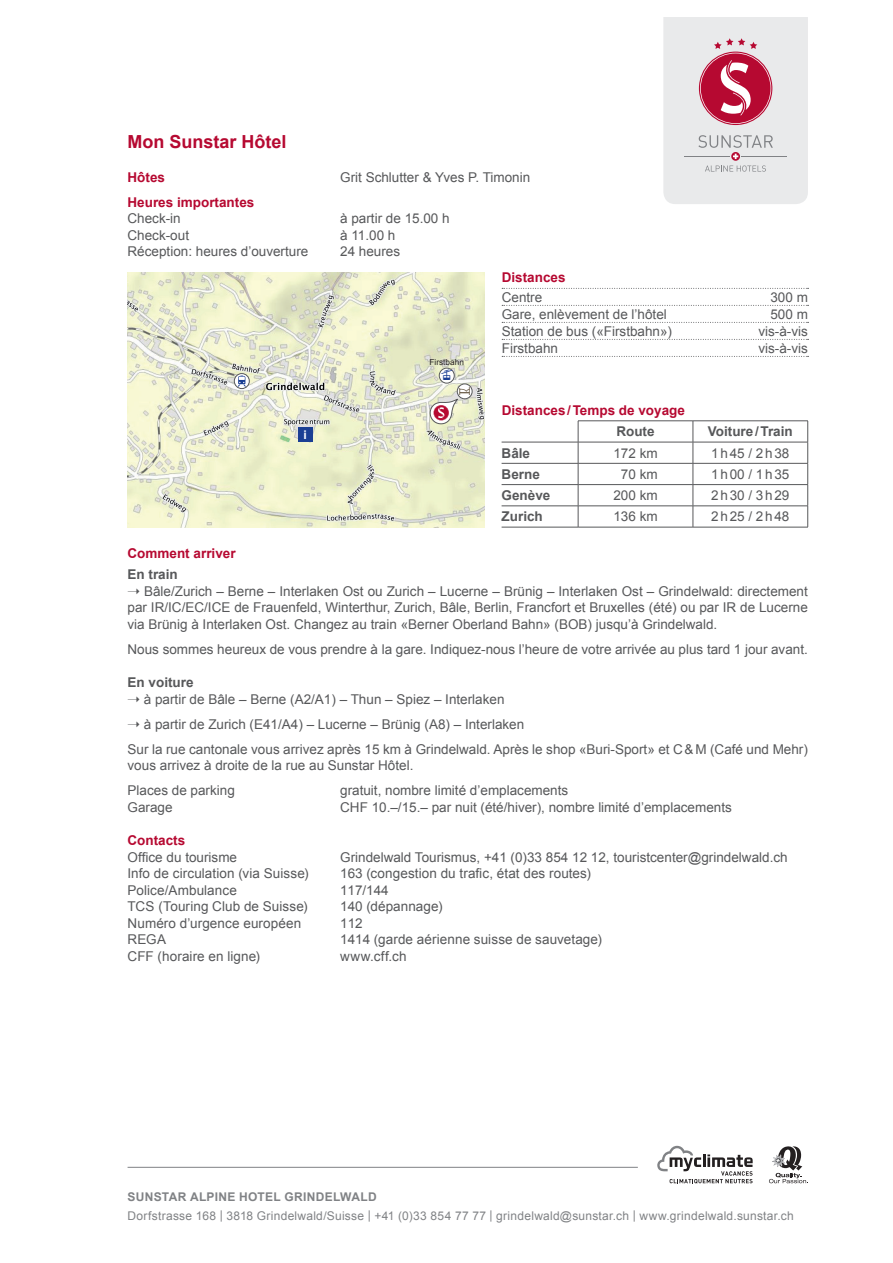
<style>
.page{position:relative;width:893px;height:1263px;background:#fff}
.page>*{position:absolute;margin:0;border:0;box-sizing:border-box;transform-origin:0 0}
.t1{font:700 18px "Arial";color:#b60931}
.t2{font:13.5px/16.5px "Arial";color:#57585a;text-align:justify}
.t3{font:700 13.5px "Arial";color:#b60931}
.t4{font:700 13.5px "Arial";color:#57585a}
.t5{font:13.5px "Arial";letter-spacing:.125em;color:#57585a}
.t6{font:13.2px "Hotel";color:#1b3f94}
.t7{font:13.05px "Hotel";color:#54442c}
.t8{font:12px "Arial";letter-spacing:.02em;color:#808285}
.t9{font:700 12px "Arial";letter-spacing:.025em;color:#808285}
.t10{font:700 12px "Arial";color:#fff}
.t11{font:8.25px "Arial";color:#231f20}
</style>
<div class="page">
<svg style="left:657px;top:1146px;width:96px;height:37px"></svg>
<hr style="left:128px;top:1167px;width:510px;height:1px;background:#808285">
<svg style="left:663px;top:17px;width:145px;height:187px;background:#e1ccd2"></svg>
<svg style="left:769px;top:1146px;width:39px;height:37px"></svg>
<svg style="left:502px;top:288px;width:306px;height:1px"></svg>
<svg style="left:502px;top:305px;width:306px;height:1px"></svg>
<svg style="left:502px;top:322px;width:306px;height:1px"></svg>
<svg style="left:502px;top:339px;width:306px;height:1px"></svg>
<svg style="left:502px;top:356px;width:306px;height:1px"></svg>
<hr style="left:578px;top:421px;width:115px;height:1px;background:#57585a">
<hr style="left:693px;top:421px;width:115px;height:1px;background:#57585a">
<hr style="left:693px;top:442px;width:115px;height:1px;background:#57585a">
<hr style="left:578px;top:463px;width:115px;height:1px;background:#57585a">
<hr style="left:693px;top:463px;width:115px;height:1px;background:#57585a">
<hr style="left:578px;top:484px;width:115px;height:1px;background:#57585a">
<hr style="left:693px;top:484px;width:115px;height:1px;background:#57585a">
<hr style="left:578px;top:506px;width:115px;height:1px;background:#57585a">
<hr style="left:693px;top:506px;width:115px;height:1px;background:#57585a">
<svg style="left:693px;top:421px;width:1px;height:106px"></svg>
<svg style="left:807px;top:421px;width:1px;height:106px"></svg>
<hr style="left:578px;top:527px;width:115px;height:1px;background:#57585a">
<hr style="left:693px;top:527px;width:115px;height:1px;background:#57585a">
<hr style="left:502px;top:463px;width:76px;height:1px;background:#57585a">
<hr style="left:502px;top:484px;width:76px;height:1px;background:#57585a">
<hr style="left:502px;top:506px;width:76px;height:1px;background:#57585a">
<svg style="left:578px;top:421px;width:1px;height:106px"></svg>
<hr style="left:502px;top:527px;width:76px;height:1px;background:#57585a">
<hr style="left:502px;top:442px;width:76px;height:1px;background:#57585a">
<hr style="left:578px;top:442px;width:115px;height:1px;background:#57585a">
<img style="left:128px;top:272px;width:357px;height:255px">
<svg style="left:234px;top:374px;width:15px;height:15px"></svg>
<svg style="left:237px;top:376px;width:9px;height:11px"></svg>
<div style="left:234px;top:373px;width:16px;height:16px;border:1px solid #57585a;border-radius:50%"></div>
<div style="left:457px;top:384px;width:15px;height:15px;background:#fff;border-radius:50%"></div>
<div style="left:457px;top:384px;width:15px;height:15px;border:1px solid #57585a;border-radius:50%"></div>
<svg style="left:430px;top:398px;width:29px;height:27px"></svg>
<div style="left:439px;top:368px;width:15px;height:15px;background:#fff;border-radius:50%"></div>
<div style="left:439px;top:368px;width:16px;height:15px;border:1px solid #57585a;border-radius:50%"></div>
<div style="left:298px;top:427px;width:15px;height:15px;background:#1b3f94"></div>
<h1 class="t1" style="left:128px;top:130px;width:161px">Mon Sunstar Hôtel</h1>
<p class="t3" style="left:128px;top:168px;width:39px">Hôtes</p>
<p class="t2" style="left:340px;top:169px;width:192px">Grit Schlutter &amp; Yves P. Timonin</p>
<p class="t3" style="left:128px;top:193px;width:128px">Heures importantes</p>
<p class="t2" style="left:128px;top:210px;width:55px">Check-in</p>
<p class="t2" style="left:340px;top:210px;width:111px">à partir de 15.00 h</p>
<p class="t2" style="left:128px;top:227px;width:63px">Check-out</p>
<p class="t2" style="left:340px;top:227px;width:57px">à 11.00 h</p>
<p class="t2" style="left:128px;top:243px;width:182px">Réception: heures dʼouverture</p>
<p class="t2" style="left:340px;top:243px;width:62px">24 heures</p>
<p class="t10" style="left:303px;top:427px;width:5px">i</p>
<p class="t11" style="left:430px;top:357px;width:36px">Firstbahn</p>
<p class="t6" style="left:441px;top:369px;width:14px">$</p>
<p class="t7" style="left:459px;top:384px;width:13px">a</p>
<p class="t3" style="left:502px;top:268px;width:65px">Distances</p>
<p class="t2" style="left:502px;top:289px;width:42px">Centre</p>
<p class="t2" style="left:770px;top:289px;width:39px">300 m</p>
<p class="t2" style="left:502px;top:306px;width:167px">Gare, enlèvement de lʼhôtel</p>
<p class="t2" style="left:770px;top:306px;width:39px">500 m</p>
<p class="t2" style="left:502px;top:323px;width:172px">Station de bus («Firstbahn»)</p>
<p class="t2" style="left:758px;top:323px;width:51px">vis-à-vis</p>
<p class="t2" style="left:502px;top:340px;width:58px">Firstbahn</p>
<p class="t2" style="left:758px;top:340px;width:51px">vis-à-vis</p>
<p class="t3" style="left:502px;top:401px;width:185px">Distances/ Temps de voyage</p>
<p class="t4" style="left:616px;top:423px;width:40px">Route</p>
<p class="t4" style="left:708px;top:423px;width:86px">Voiture/ Train</p>
<p class="t4" style="left:502px;top:444px;width:30px">Bâle</p>
<p class="t2" style="left:613px;top:445px;width:46px">172 km</p>
<p class="t5" style="left:711px;top:444px;width:80px">1h45 / 2h38</p>
<p class="t4" style="left:502px;top:465px;width:40px">Berne</p>
<p class="t2" style="left:621px;top:466px;width:38px">70 km</p>
<p class="t5" style="left:711px;top:465px;width:80px">1h00 / 1h35</p>
<p class="t4" style="left:502px;top:486px;width:50px">Genève</p>
<p class="t2" style="left:613px;top:487px;width:46px">200 km</p>
<p class="t5" style="left:711px;top:487px;width:80px">2h30 / 3h29</p>
<p class="t4" style="left:502px;top:508px;width:43px">Zurich</p>
<p class="t2" style="left:613px;top:509px;width:46px">136 km</p>
<p class="t5" style="left:711px;top:508px;width:80px">2h25 / 2h48</p>
<p class="t3" style="left:128px;top:545px;width:110px">Comment arriver</p>
<p class="t4" style="left:128px;top:565px;width:52px">En train</p>
<p class="t2" style="left:128px;top:583px;width:682px;text-indent:17px">Bâle/Zurich – Berne – Interlaken Ost ou Zurich – Lucerne – Brünig – Interlaken Ost – Grindelwald: directement par IR/IC/EC/ICE de Frauenfeld, Winterthur, Zurich, Bâle, Berlin, Francfort et Bruxelles (été) ou par IR de Lucerne via Brünig à Interlaken Ost. Changez au train «Berner Oberland Bahn» (BOB) jusquʼà Grindelwald.</p>
<p class="t2" style="left:128px;top:641px;width:682px">Nous sommes heureux de vous prendre à la gare. Indiquez-nous lʼheure de votre arrivée au plus tard 1 jour avant.</p>
<p class="t4" style="left:128px;top:673px;width:68px">En voiture</p>
<p class="t2" style="left:144px;top:691px;width:362px">à partir de Bâle – Berne (A2/A1) – Thun – Spiez – Interlaken</p>
<p class="t2" style="left:144px;top:716px;width:382px">à partir de Zurich (E41/A4) – Lucerne – Brünig (A8) – Interlaken</p>
<p class="t2" style="left:128px;top:741px;width:682px">Sur la rue cantonale vous arrivez après 15 km à Grindelwald. Après le shop «Buri-Sport» et C&amp;M (Café und Mehr)</p>
<p class="t2" style="left:128px;top:753px;width:287px;line-height:25px">vous arrivez à droite de la rue au Sunstar Hôtel.<br>Places de parking</p>
<p class="t2" style="left:340px;top:782px;width:230px">gratuit, nombre limité dʼemplacements</p>
<p class="t2" style="left:128px;top:799px;width:47px">Garage</p>
<p class="t2" style="left:340px;top:799px;width:393px">CHF 10.–/15.– par nuit (été/hiver), nombre limité dʼemplacements</p>
<p class="t3" style="left:128px;top:831px;width:59px">Contacts</p>
<p class="t2" style="left:128px;top:849px;width:111px">Office du tourisme</p>
<p class="t2" style="left:340px;top:849px;width:449px">Grindelwald Tourismus, +41 (0)33 854 12 12, touristcenter@grindelwald.ch</p>
<p class="t2" style="left:128px;top:865px;width:183px">Info de circulation (via Suisse)</p>
<p class="t2" style="left:340px;top:865px;width:252px">163 (congestion du trafic, état des routes)</p>
<p class="t2" style="left:128px;top:882px;width:111px">Police/Ambulance</p>
<p class="t2" style="left:340px;top:882px;width:50px">117/144</p>
<p class="t2" style="left:128px;top:898px;width:182px">TCS (Touring Club de Suisse)</p>
<p class="t2" style="left:340px;top:898px;width:104px">140 (dépannage)</p>
<p class="t2" style="left:128px;top:915px;width:175px">Numéro dʼurgence européen</p>
<p class="t2" style="left:340px;top:915px;width:24px">112</p>
<p class="t2" style="left:128px;top:931px;width:40px">REGA</p>
<p class="t2" style="left:340px;top:931px;width:263px">1414 (garde aérienne suisse de sauvetage)</p>
<p class="t2" style="left:128px;top:948px;width:134px">CFF (horaire en ligne)</p>
<p class="t2" style="left:340px;top:948px;width:68px">www.cff.ch</p>
<p class="t9" style="left:128px;top:1189px;width:251px">Sunstar ALPINE Hotel grindelwald</p>
<p class="t8" style="left:128px;top:1208px;width:668px">Dorfstrasse 168 | 3818 Grindelwald/Suisse | +41 (0)33 854 77 77 | grindelwald@sunstar.ch | www.grindelwald.sunstar.ch</p>
</div>
